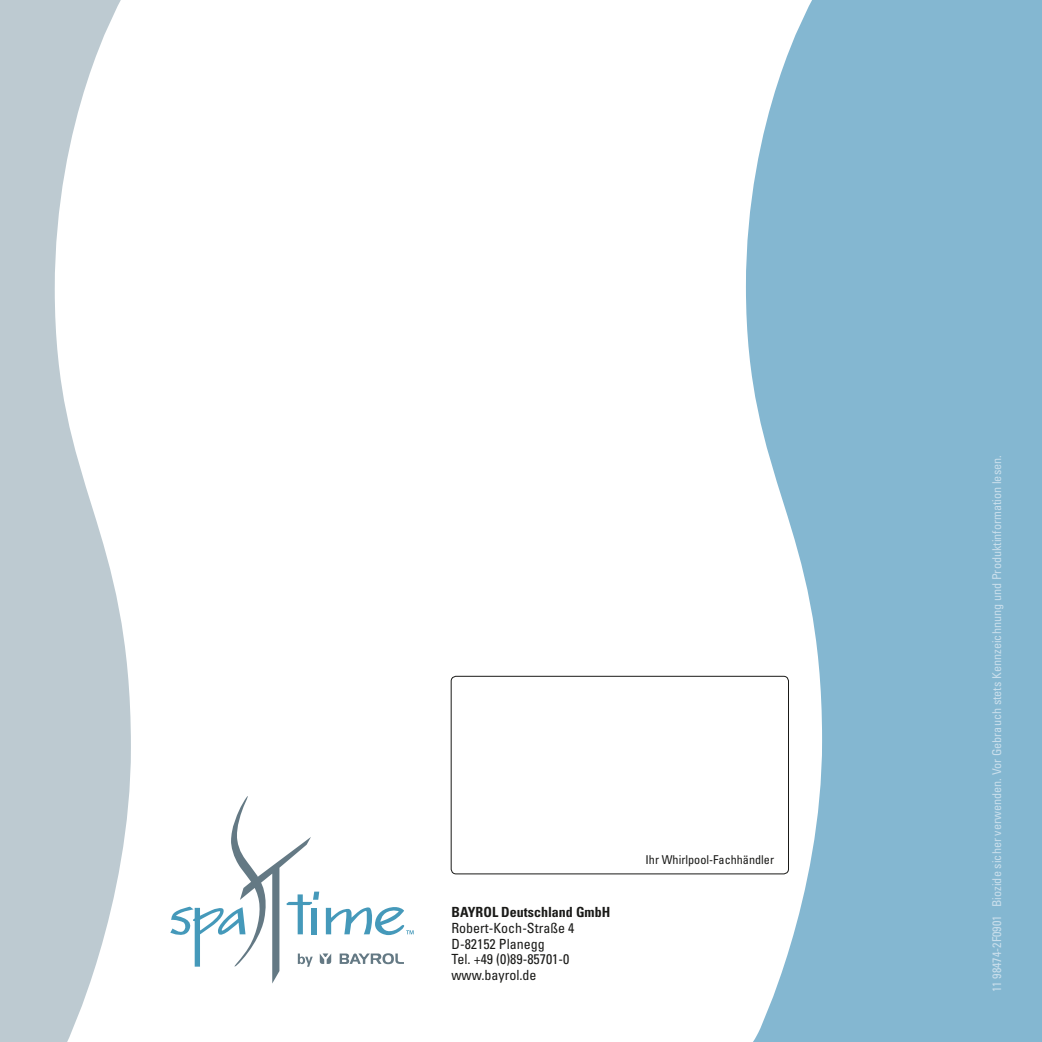
<style>
.page{position:relative;width:1042px;height:1042px;background:#84b7d1}
.page>*{position:absolute;margin:0;border:0;box-sizing:border-box;transform-origin:0 0}
.t1{font:condensed 14px/15.8px "Univers LT Std";color:#1a1a18}
.t2{font:700 condensed 14px "Univers LT Std";color:#1a1a18}
.t3{font:condensed 12.25px "Univers LT Std";color:#cadfec}
.t4{font:condensed 12.25px "Univers LT Std";color:#1a1a18}
</style>
<div class="page">
<div style="left:131px;top:0;width:691px;height:1042px;background:#fff"></div>
<svg style="left:170px;top:796px;width:244px;height:187px"></svg>
<svg style="left:0;top:0;width:131px;height:1042px;fill:#bdcad1"></svg>
<div style="left:451px;top:676px;width:338px;height:198px;border:1px solid #1a1a18;border-radius:5px"></div>
<p class="t2" style="left:451px;top:903px;width:160px">BAYROL Deutschland GmbH</p>
<p class="t1" style="left:451px;top:920px;width:124px">Robert-Koch-Straße 4<br>D-82152 Planegg<br>Tel. +49 (0)89-85701-0 www.bayrol.de</p>
<p class="t4" style="left:645px;top:851px;width:130px">Ihr Whirlpool-Fachhändler</p>
<p class="t3" style="left:989px;top:992px;width:539px;rotate:-90deg">11 98474-2F0901 Biozide sicher verwenden. Vor Gebrauch stets Kennzeichnung und Produktinformation lesen.</p>
</div>
